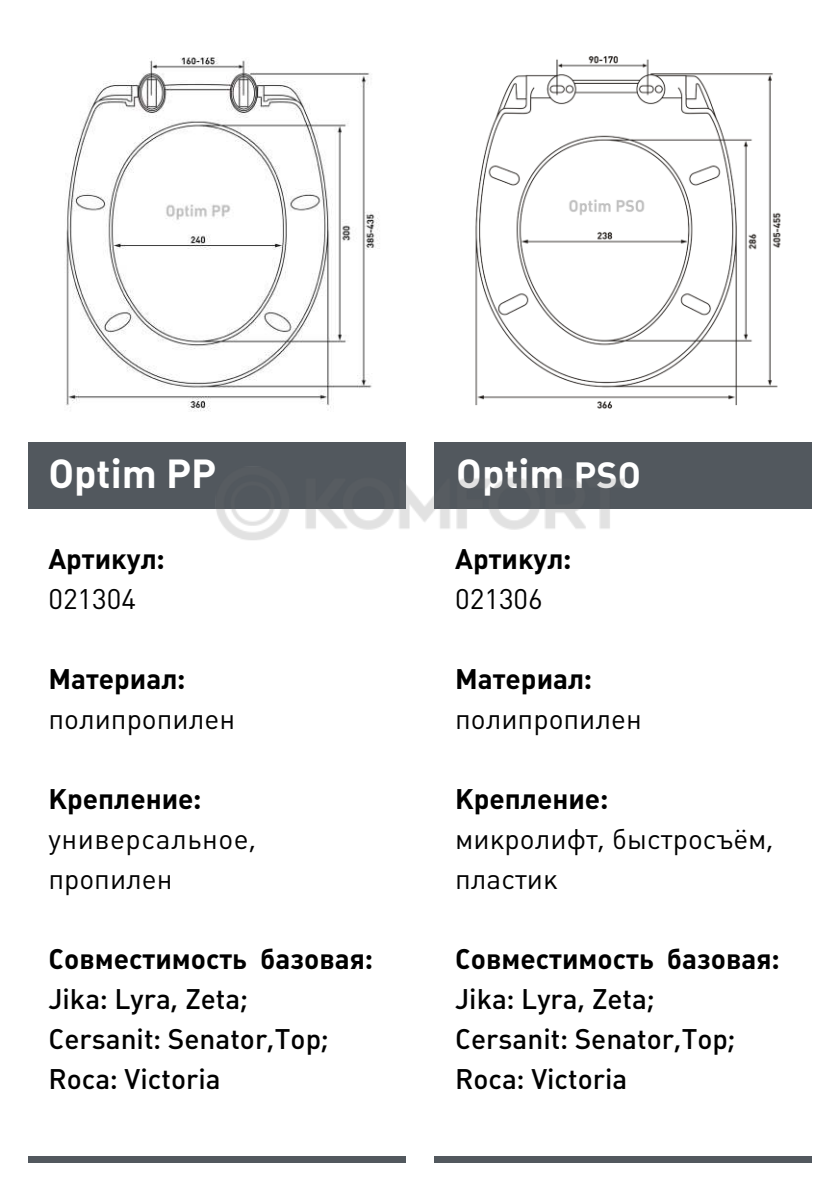
<style>
.page{position:relative;width:840px;height:1191px;background:#fff}
.page>*{position:absolute;margin:0;border:0;box-sizing:border-box;transform-origin:0 0}
.t1{font:700 40px "Plumb C";color:#fff}
.t2{font:28px/40px "Plumb Medium C";color:#000}
.t3{font:700 28px "Plumb C";color:#000}
.t4{font:28px/40px "Plumb C";color:#000}
.t5{font:28px/40px "Plumb C";letter-spacing:.02em;color:#000}
.s1{font-size:36px}
</style>
<div class="page">
<div style="left:28px;top:442px;width:377px;height:67px;background:#52585e"></div>
<div style="left:28px;top:1156px;width:377px;height:6px;background:#52585e"></div>
<div style="left:434px;top:1156px;width:377px;height:6px;background:#52585e"></div>
<div style="left:434px;top:442px;width:377px;height:67px;background:#52585e"></div>
<img style="left:66px;top:57px;width:314px;height:354px">
<img style="left:475px;top:56px;width:306px;height:353px">
<img style="left:216px;top:457px;width:394px;height:83px">
<h1 class="t1" style="left:48px;top:451px;width:169px">Optim PP</h1>
<h1 class="t1" style="left:456px;top:451px;width:186px">Optim <span class="s1">PSO</span></h1>
<p class="t3" style="left:48px;top:542px;width:118px">Артикул:</p>
<p class="t4" style="left:48px;top:579px;width:89px">021304</p>
<p class="t3" style="left:48px;top:662px;width:138px">Материал:</p>
<p class="t4" style="left:48px;top:699px;width:188px">полипропилен</p>
<p class="t3" style="left:48px;top:782px;width:154px">Крепление:</p>
<p class="t5" style="left:48px;top:819px;width:210px">универсальное, пропилен</p>
<p class="t3" style="left:48px;top:942px;width:326px">Совместимость базовая:</p>
<p class="t2" style="left:48px;top:978px;width:282px">Jika: Lyra, Zeta;<br>Cersanit: Senator,Top;<br>Roca: Victoria</p>
<p class="t3" style="left:455px;top:542px;width:118px">Артикул:</p>
<p class="t4" style="left:455px;top:579px;width:89px">021306</p>
<p class="t3" style="left:455px;top:662px;width:138px">Материал:</p>
<p class="t4" style="left:455px;top:699px;width:188px">полипропилен</p>
<p class="t3" style="left:455px;top:782px;width:154px">Крепление:</p>
<p class="t4" style="left:455px;top:819px;width:320px">микролифт, быстросъём, пластик</p>
<p class="t3" style="left:455px;top:942px;width:326px">Совместимость базовая:</p>
<p class="t2" style="left:455px;top:978px;width:282px">Jika: Lyra, Zeta;<br>Cersanit: Senator,Top;<br>Roca: Victoria</p>
</div>
